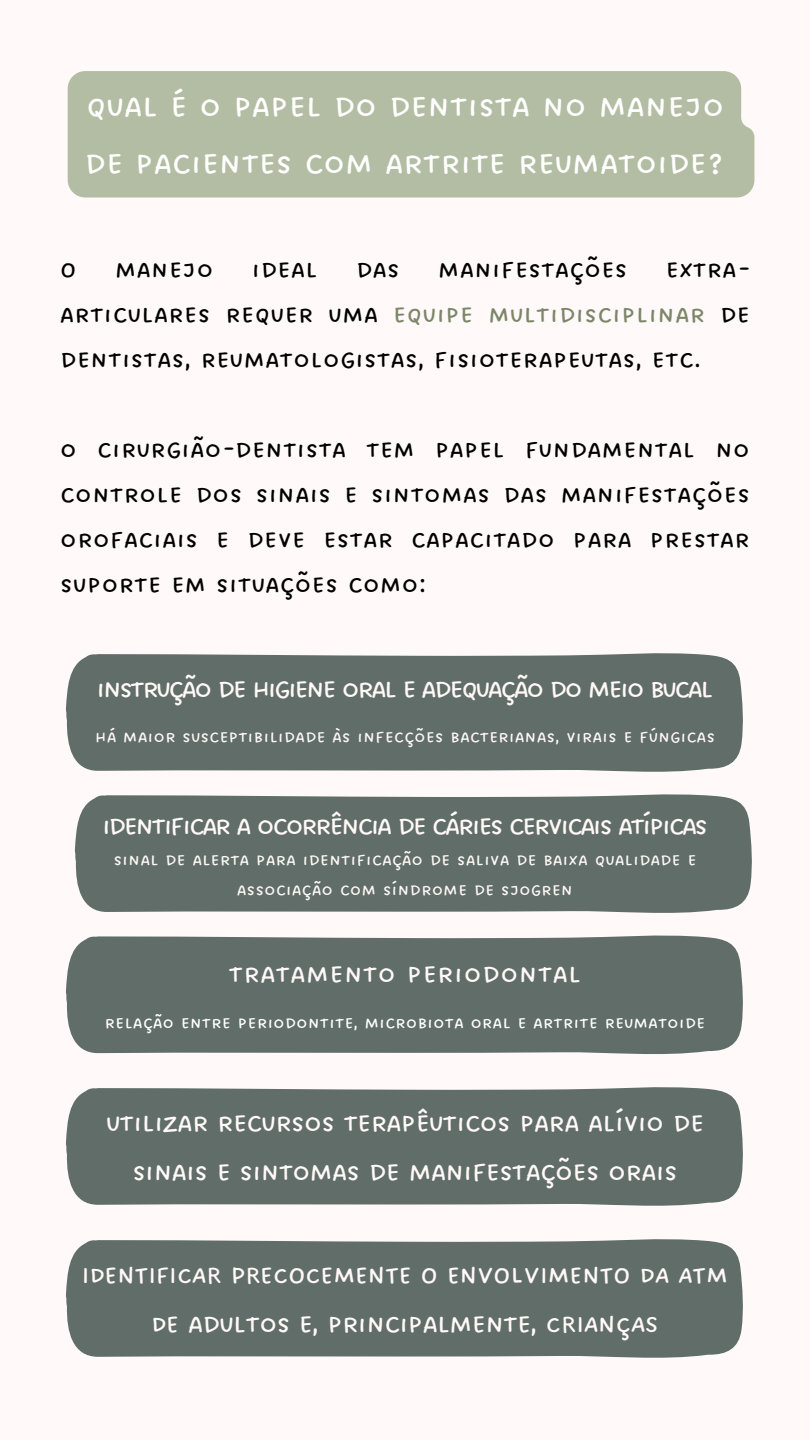
<style>
.page{position:relative;width:810px;height:1440px;background:#fff9f9}
.page>*{position:absolute;margin:0;border:0;box-sizing:border-box;transform-origin:0 0}
.t1{font:42.3px/56.2px "DO All Caps Regular";letter-spacing:-.015em;color:#fff}
.t2{font:35px/48.8px "DO All Caps Regular";letter-spacing:-.03em;color:#fff9f9;text-align:center}
.t3{font:35px "DO All Caps Regular";letter-spacing:-.085em;color:#fff9f9}
.t4{font:35px "DO All Caps Regular";color:#fff9f9}
.t5{font:32.4px/45px "DO All Caps Regular";color:#000;text-align:justify}
.t6{font:22px/30.8px "DO All Caps Regular";color:#fff9f9;text-align:center}
.t7{font:22px "DO All Caps Regular";color:#fff}
.s1{color:#7c8669}
</style>
<div class="page">
<div style="left:68px;top:71px;width:686px;height:126px;background:#b3bda3"></div>
<div style="left:66px;top:653px;width:677px;height:119px;background:#616d69"></div>
<div style="left:66px;top:935px;width:677px;height:119px;background:#616d69"></div>
<div style="left:66px;top:1087px;width:677px;height:119px;background:#616d69"></div>
<div style="left:66px;top:1239px;width:677px;height:119px;background:#616d69"></div>
<div style="left:75px;top:794px;width:677px;height:119px;background:#616d69"></div>
<h1 class="t1" style="left:84px;top:78px;width:643px">qual é o papel do dentista no manejo de pacientes com artrite reumatoide?</h1>
<p class="t5" style="left:60px;top:247px;width:692px">O manejo ideal das manifestações extra&shy;articulares requer uma <span class="s1">equipe multidisciplinar</span> de dentistas, reumatologistas, fisioterapeutas, etc.</p>
<p class="t5" style="left:60px;top:427px;width:692px">o cirurgião-dentista tem papel fundamental no controle dos sinais e sintomas das manifestações orofaciais e deve estar capacitado para prestar suporte em situações como:</p>
<p class="t3" style="left:96px;top:666px;width:619px">instrução de higiene oral e adequação do meio bucal</p>
<p class="t6" style="left:95px;top:721px;width:622px">há maior susceptibilidade às infecções bacterianas, virais e fúngicas</p>
<p class="t3" style="left:102px;top:803px;width:608px">identificar a ocorrência de cáries cervicais atípicas</p>
<p class="t6" style="left:114px;top:844px;width:584px">sinal de alerta para identificação de saliva de baixa qualidade e associação com síndrome de sjogren</p>
<p class="t4" style="left:228px;top:951px;width:355px">tratamento periodontal</p>
<p class="t7" style="left:105px;top:1008px;width:602px">relação entre periodontite, microbiota oral e artrite reumatoide</p>
<p class="t2" style="left:106px;top:1098px;width:600px">utilizar recursos terapêuticos para alívio de sinais e sintomas de manifestações orais</p>
<p class="t2" style="left:81px;top:1250px;width:649px">IDENTIFICAR PRECOCEMENTE O ENVOLVIMENTO DA ATM<br>DE adultos e, principalmente, CRIANÇAS</p>
</div>
